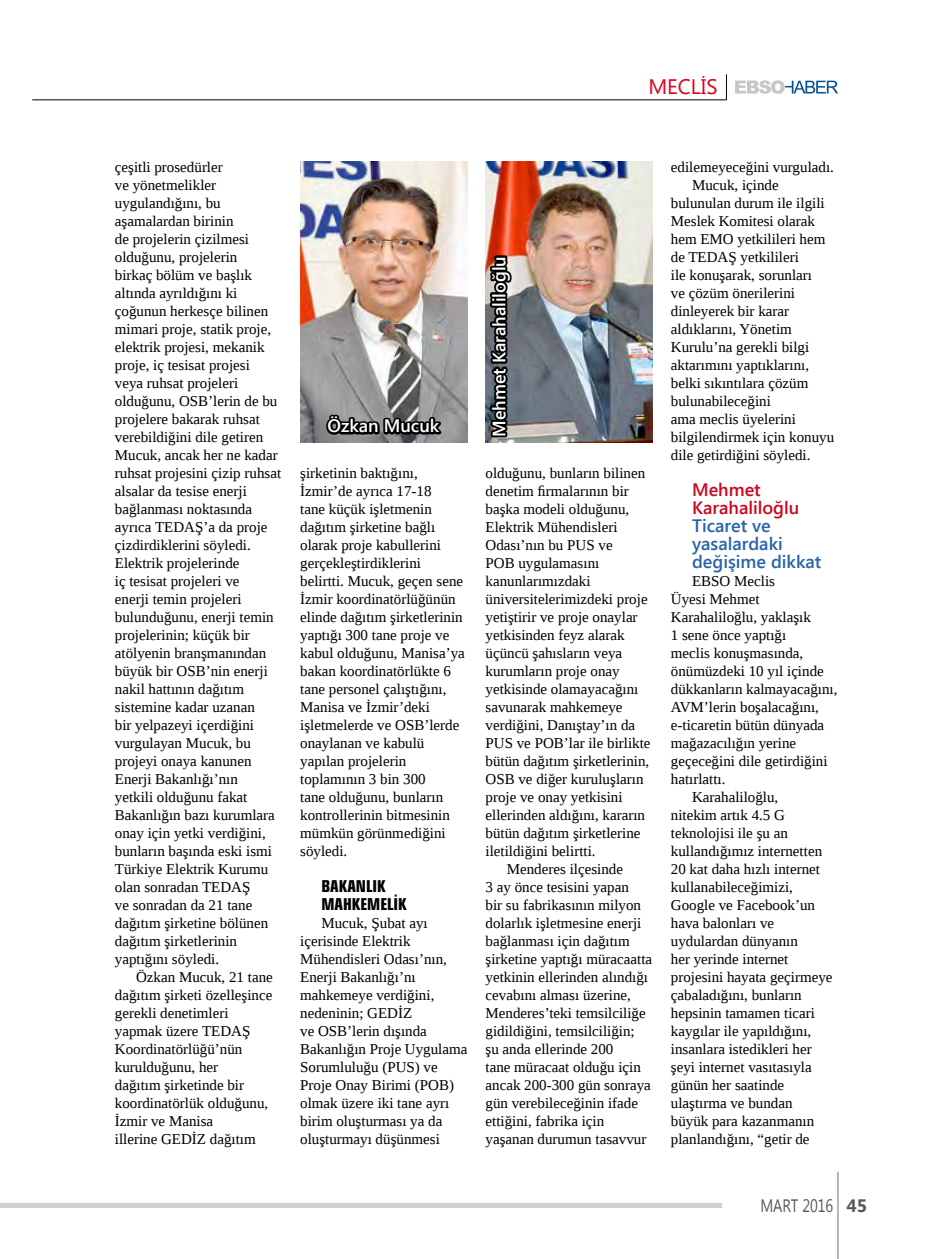
<style>
.page{position:relative;width:936px;height:1259px;background:#fff}
.page>*{position:absolute;margin:0;border:0;box-sizing:border-box;transform-origin:0 0}
.t1{font:21px "Segoe UI";color:#e2001a}
.t2{font:600 18px/18px "Segoe UI";color:#2964a9}
.t3{font:600 18px "Segoe UI";color:#fff}
.t4{font:600 18px/18px "Segoe UI";color:#cd071e}
.t5{font:18px "Segoe UI";color:#58585a;scale:.8 1}
.t6{font:700 18px "Segoe UI";color:#58585a}
.t7{font:700 condensed 16.5px/18px "Square 721 BT";color:#000}
.t8{font:15px/18px "Liberation Serif";color:#000}
</style>
<div class="page">
<hr style="left:837px;top:1171px;width:1px;height:88px;background:#707172">
<hr style="left:0;top:1203px;width:722px;height:4px;background:#d0d1d2">
<svg style="left:735px;top:80px;width:103px;height:14px"></svg>
<hr style="left:32px;top:100px;width:694px;height:1px;background:#000">
<svg style="left:726px;top:74px;width:1px;height:26px"></svg>
<img style="left:300px;top:162px;width:167px;height:280px">
<svg style="left:323px;top:383px;width:125px;height:60px;background:#727272"></svg>
<img style="left:485px;top:162px;width:167px;height:280px">
<svg style="left:486px;top:253px;width:27px;height:186px;background:#413f41"></svg>
<h1 class="t1" style="left:648px;top:72px;width:71px">MECLİS</h1>
<p class="t8" style="left:115px;top:158px;width:168px">çeşitli prosedürler<br>ve yönetmelikler uygulandığını, bu aşamalardan birinin<br>de projelerin çizilmesi olduğunu, projelerin<br>birkaç bölüm ve başlık altında ayrıldığını ki çoğunun herkesçe bilinen mimari proje, statik proje, elektrik projesi, mekanik proje, iç tesisat projesi veya ruhsat projeleri olduğunu, OSB’lerin de bu projelere bakarak ruhsat verebildiğini dile getiren<br>Mucuk, ancak her ne kadar ruhsat projesini çizip ruhsat alsalar da tesise enerji bağlanması noktasında ayrıca TEDAŞ’a da proje çizdirdiklerini söyledi.<br>Elektrik projelerinde<br>iç tesisat projeleri ve<br>enerji temin projeleri bulunduğunu, enerji temin projelerinin; küçük bir atölyenin branşmanından büyük bir OSB’nin enerji nakil hattının dağıtım sistemine kadar uzanan<br>bir yelpazeyi içerdiğini vurgulayan Mucuk, bu projeyi onaya kanunen<br>Enerji Bakanlığı’nın<br>yetkili olduğunu fakat<br>Bakanlığın bazı kurumlara onay için yetki verdiğini, bunların başında eski ismi<br>Türkiye Elektrik Kurumu olan sonradan TEDAŞ<br>ve sonradan da 21 tane dağıtım şirketine bölünen dağıtım şirketlerinin yaptığını söyledi.</p>
<p class="t8" style="left:115px;top:968px;width:159px;text-indent:21px">Özkan Mucuk, 21 tane dağıtım şirketi özelleşince gerekli denetimleri yapmak üzere TEDAŞ<br>Koordinatörlüğü’nün kurulduğunu, her<br>dağıtım şirketinde bir koordinatörlük olduğunu,<br>İzmir ve Manisa<br>illerine GEDİZ dağıtım</p>
<p class="t3" style="left:327px;top:413px;width:113px">Özkan Mucuk</p>
<p class="t8" style="left:300px;top:464px;width:166px">şirketinin baktığını,<br>İzmir’de ayrıca 17-18<br>tane küçük işletmenin dağıtım şirketine bağlı olarak proje kabullerini gerçekleştirdiklerini belirtti. Mucuk, geçen sene<br>İzmir koordinatörlüğünün elinde dağıtım şirketlerinin yaptığı 300 tane proje ve kabul olduğunu, Manisa’ya bakan koordinatörlükte 6 tane personel çalıştığını,<br>Manisa ve İzmir’deki işletmelerde ve OSB’lerde onaylanan ve kabulü yapılan projelerin toplamının 3 bin 300<br>tane olduğunu, bunların kontrollerinin bitmesinin mümkün görünmediğini söyledi.</p>
<p class="t7" style="left:321px;top:877px;width:87px">BAKANLIK<br>MAHKEMELIK</p>
<p class="t8" style="left:300px;top:914px;width:169px;text-indent:21px">Mucuk, Şubat ayı içerisinde Elektrik<br>Mühendisleri Odası’nın,<br>Enerji Bakanlığı’nı mahkemeye verdiğini, nedeninin; GEDİZ<br>ve OSB’lerin dışında<br>Bakanlığın Proje Uygulama<br>Sorumluluğu (PUS) ve<br>Proje Onay Birimi (POB) olmak üzere iki tane ayrı birim oluşturması ya da oluşturmayı düşünmesi</p>
<p class="t3" style="left:486px;top:437px;width:182px;rotate:-90deg">Mehmet Karahaliloğlu</p>
<p class="t8" style="left:485px;top:464px;width:161px">olduğunu, bunların bilinen</p>
<p class="t8" style="left:485px;top:482px;width:145px">denetim firmalarının bir</p>
<p class="t8" style="left:485px;top:500px;width:145px">başka modeli olduğunu,</p>
<p class="t8" style="left:485px;top:518px;width:134px">Elektrik Mühendisleri</p>
<p class="t8" style="left:485px;top:536px;width:129px">Odası’nın bu PUS ve</p>
<p class="t8" style="left:485px;top:554px;width:115px">POB uygulamasını</p>
<p class="t8" style="left:485px;top:572px;width:106px">kanunlarımızdaki</p>
<p class="t8" style="left:485px;top:590px;width:164px">üniversitelerimizdeki proje</p>
<p class="t8" style="left:485px;top:608px;width:154px">yetiştirir ve proje onaylar</p>
<p class="t8" style="left:485px;top:626px;width:141px">yetkisinden feyz alarak</p>
<p class="t8" style="left:485px;top:644px;width:138px">üçüncü şahısların veya</p>
<p class="t8" style="left:485px;top:662px;width:136px">kurumların proje onay</p>
<p class="t8" style="left:485px;top:680px;width:154px">yetkisinde olamayacağını</p>
<p class="t8" style="left:485px;top:698px;width:139px">savunarak mahkemeye</p>
<p class="t8" style="left:485px;top:716px;width:151px">verdiğini, Danıştay’ın da</p>
<p class="t8" style="left:485px;top:734px;width:166px">PUS ve POB’lar ile birlikte</p>
<p class="t8" style="left:485px;top:752px;width:165px">bütün dağıtım şirketlerinin,</p>
<p class="t8" style="left:485px;top:770px;width:159px">OSB ve diğer kuruluşların</p>
<p class="t8" style="left:485px;top:788px;width:139px">proje ve onay yetkisini</p>
<p class="t8" style="left:485px;top:806px;width:161px">ellerinden aldığını, kararın</p>
<p class="t8" style="left:485px;top:824px;width:156px">bütün dağıtım şirketlerine</p>
<p class="t8" style="left:485px;top:842px;width:112px">iletildiğini belirtti.</p>
<p class="t8" style="left:506px;top:860px;width:118px">Menderes ilçesinde</p>
<p class="t8" style="left:485px;top:878px;width:145px">3 ay önce tesisini yapan</p>
<p class="t8" style="left:485px;top:896px;width:157px">bir su fabrikasının milyon</p>
<p class="t8" style="left:485px;top:914px;width:157px">dolarlık işletmesine enerji</p>
<p class="t8" style="left:485px;top:932px;width:146px">bağlanması için dağıtım</p>
<p class="t8" style="left:485px;top:950px;width:168px">şirketine yaptığı müracaatta</p>
<p class="t8" style="left:485px;top:968px;width:164px">yetkinin ellerinden alındığı</p>
<p class="t8" style="left:485px;top:986px;width:147px">cevabını alması üzerine,</p>
<p class="t8" style="left:485px;top:1004px;width:162px">Menderes’teki temsilciliğe</p>
<p class="t8" style="left:485px;top:1022px;width:151px">gidildiğini, temsilciliğin;</p>
<p class="t8" style="left:485px;top:1040px;width:129px">şu anda ellerinde 200</p>
<p class="t8" style="left:485px;top:1058px;width:157px">tane müracaat olduğu için</p>
<p class="t8" style="left:485px;top:1076px;width:167px">ancak 200-300 gün sonraya</p>
<p class="t8" style="left:485px;top:1094px;width:154px">gün verebileceğinin ifade</p>
<p class="t8" style="left:485px;top:1112px;width:120px">ettiğini, fabrika için</p>
<p class="t8" style="left:485px;top:1130px;width:162px">yaşanan durumun tasavvur</p>
<p class="t8" style="left:670px;top:158px;width:165px">edilemeyeceğini vurguladı.</p>
<p class="t8" style="left:692px;top:176px;width:88px">Mucuk, içinde</p>
<p class="t8" style="left:670px;top:194px;width:155px">bulunulan durum ile ilgili</p>
<p class="t8" style="left:670px;top:212px;width:146px">Meslek Komitesi olarak</p>
<p class="t8" style="left:670px;top:230px;width:156px">hem EMO yetkilileri hem</p>
<p class="t8" style="left:670px;top:248px;width:130px">de TEDAŞ yetkilileri</p>
<p class="t8" style="left:670px;top:266px;width:143px">ile konuşarak, sorunları</p>
<p class="t8" style="left:670px;top:284px;width:126px">ve çözüm önerilerini</p>
<p class="t8" style="left:670px;top:302px;width:120px">dinleyerek bir karar</p>
<p class="t8" style="left:670px;top:320px;width:123px">aldıklarını, Yönetim</p>
<p class="t8" style="left:670px;top:338px;width:140px">Kurulu’na gerekli bilgi</p>
<p class="t8" style="left:670px;top:356px;width:140px">aktarımını yaptıklarını,</p>
<p class="t8" style="left:670px;top:374px;width:139px">belki sıkıntılara çözüm</p>
<p class="t8" style="left:670px;top:392px;width:101px">bulunabileceğini</p>
<p class="t8" style="left:670px;top:410px;width:126px">ama meclis üyelerini</p>
<p class="t8" style="left:670px;top:428px;width:165px">bilgilendirmek için konuyu</p>
<p class="t8" style="left:670px;top:446px;width:141px">dile getirdiğini söyledi.</p>
<p class="t4" style="left:692px;top:480px;width:109px">Mehmet<br>Karahaliloğlu</p>
<p class="t2" style="left:692px;top:516px;width:131px">Ticaret ve yasalardaki değişime dikkat</p>
<p class="t8" style="left:692px;top:572px;width:84px">EBSO Meclis</p>
<p class="t8" style="left:670px;top:590px;width:90px">Üyesi Mehmet</p>
<p class="t8" style="left:670px;top:608px;width:141px">Karahaliloğlu, yaklaşık</p>
<p class="t8" style="left:670px;top:626px;width:117px">1 sene önce yaptığı</p>
<p class="t8" style="left:670px;top:644px;width:134px">meclis konuşmasında,</p>
<p class="t8" style="left:670px;top:662px;width:154px">önümüzdeki 10 yıl içinde</p>
<p class="t8" style="left:670px;top:680px;width:168px">dükkanların kalmayacağını,</p>
<p class="t8" style="left:670px;top:698px;width:150px">AVM’lerin boşalacağını,</p>
<p class="t8" style="left:670px;top:716px;width:155px">e-ticaretin bütün dünyada</p>
<p class="t8" style="left:670px;top:734px;width:127px">mağazacılığın yerine</p>
<p class="t8" style="left:670px;top:752px;width:158px">geçeceğini dile getirdiğini</p>
<p class="t8" style="left:670px;top:770px;width:56px">hatırlattı.</p>
<p class="t8" style="left:692px;top:788px;width:88px">Karahaliloğlu,</p>
<p class="t8" style="left:670px;top:806px;width:116px">nitekim artık 4.5 G</p>
<p class="t8" style="left:670px;top:824px;width:119px">teknolojisi ile şu an</p>
<p class="t8" style="left:670px;top:842px;width:153px">kullandığımız internetten</p>
<p class="t8" style="left:670px;top:860px;width:151px">20 kat daha hızlı internet</p>
<p class="t8" style="left:670px;top:878px;width:124px">kullanabileceğimizi,</p>
<p class="t8" style="left:670px;top:896px;width:146px">Google ve Facebook’un</p>
<p class="t8" style="left:670px;top:914px;width:105px">hava balonları ve</p>
<p class="t8" style="left:670px;top:932px;width:129px">uydulardan dünyanın</p>
<p class="t8" style="left:670px;top:950px;width:119px">her yerinde internet</p>
<p class="t8" style="left:670px;top:968px;width:163px">projesini hayata geçirmeye</p>
<p class="t8" style="left:670px;top:986px;width:132px">çabaladığını, bunların</p>
<p class="t8" style="left:670px;top:1004px;width:146px">hepsinin tamamen ticari</p>
<p class="t8" style="left:670px;top:1022px;width:142px">kaygılar ile yapıldığını,</p>
<p class="t8" style="left:670px;top:1040px;width:142px">insanlara istedikleri her</p>
<p class="t8" style="left:670px;top:1058px;width:142px">şeyi internet vasıtasıyla</p>
<p class="t8" style="left:670px;top:1076px;width:115px">günün her saatinde</p>
<p class="t8" style="left:670px;top:1094px;width:123px">ulaştırma ve bundan</p>
<p class="t8" style="left:670px;top:1112px;width:145px">büyük para kazanmanın</p>
<p class="t8" style="left:670px;top:1130px;width:140px">planlandığını, “getir de</p>
<p class="t5" style="left:760px;top:1193px;width:93px">MART 2016</p>
<p class="t6" style="left:846px;top:1192px;width:22px">45</p>
</div>
